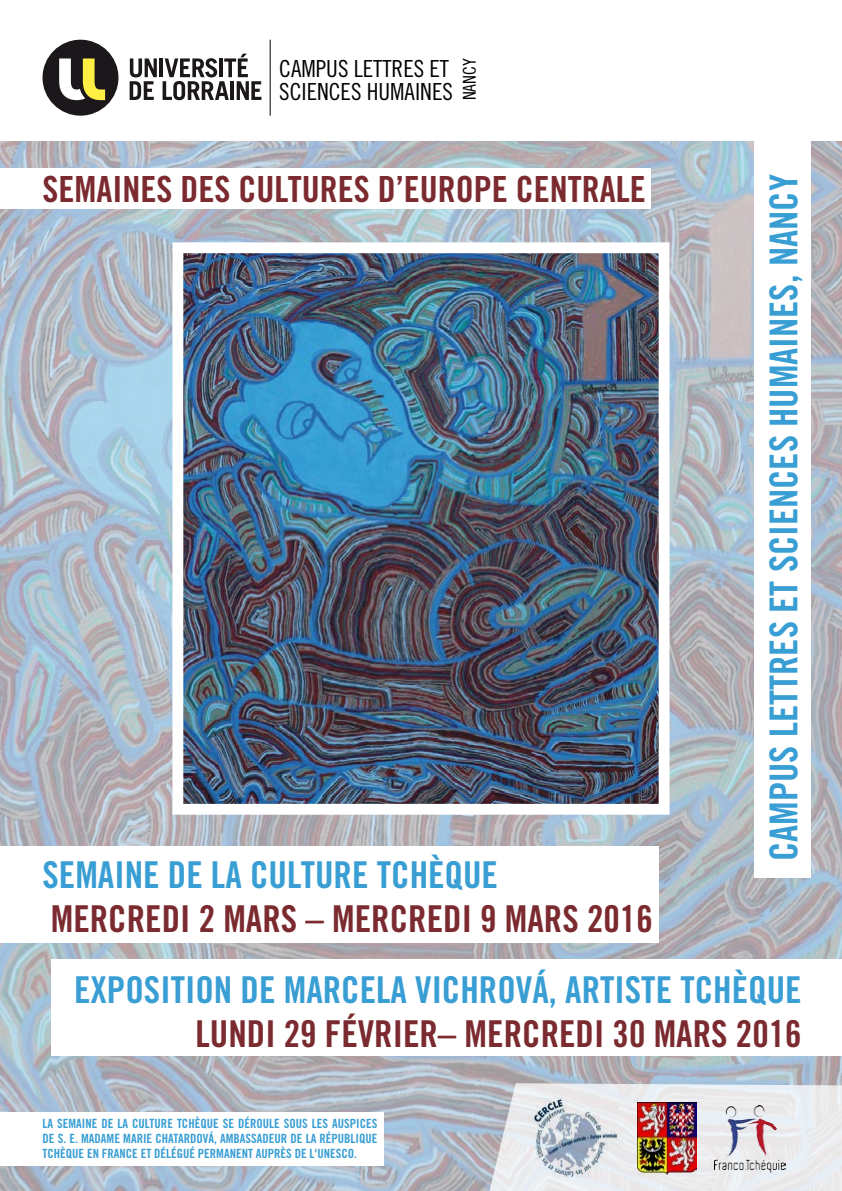
<style>
.page{position:relative;width:842px;height:1191px;background:#fff}
.page>*{position:absolute;margin:0;border:0;box-sizing:border-box;transform-origin:0 0}
.t1{font:38.5px "Trade Gothic LT Bold Cond Twenty";color:#389ed4}
.t2{font:37px "Trade Gothic LT Bold Cond Twenty";color:#389ed4}
.t3{font:37px "Trade Gothic LT Bold Cond Twenty";color:#7b2a2f}
.t4{font:36px "Trade Gothic LT Bold Cond Twenty";color:#7b2a2f}
.t5{font:23.5px/23.5px "Trade Gothic LT Cond Eighteen";color:#000}
.t6{font:17.7px "Trade Gothic LT Cond Eighteen";color:#000}
.t7{font:12.7px/15.3px "Trade Gothic LT Bold Cond Twenty";color:#389ed4;text-align:justify}
</style>
<div class="page">
<img style="left:0;top:142px;width:842px;height:1049px">
<div style="left:0;top:1111px;width:383px;height:54px;background:#fff"></div>
<div style="left:0;top:168px;width:651px;height:41px;background:#fff"></div>
<div style="left:0;top:846px;width:658px;height:97px;background:#fff"></div>
<div style="left:51px;top:959px;width:791px;height:97px;background:#fff"></div>
<div style="left:754px;top:128px;width:57px;height:749px;background:#fff"></div>
<img style="left:184px;top:254px;width:473px;height:548px">
<div style="left:172px;top:242px;width:497px;height:572px;border:11px solid #fff"></div>
<svg style="left:475px;top:1083px;width:367px;height:108px;background:#e1e3e6"></svg>
<img style="left:714px;top:1105px;width:71px;height:67px">
<img style="left:637px;top:1102px;width:59px;height:72px">
<hr style="left:159px;top:58px;width:4px;height:19px;background:#1b171b">
<svg style="left:130px;top:58px;width:27px;height:42px"></svg>
<svg style="left:163px;top:54px;width:98px;height:46px"></svg>
<div style="left:43px;top:40px;width:75px;height:76px;background:#1b171b;border-radius:50%"></div>
<svg style="left:59px;top:58px;width:46px;height:42px"></svg>
<hr style="left:270px;top:40px;width:1px;height:76px;background:#000">
<img style="left:529px;top:1097px;width:94px;height:83px">
<h3 class="t5" style="left:279px;top:56px;width:175px">CAMPUS LETTRES ET<br>SCIENCES HUMAINES</h3>
<h3 class="t6" style="left:459px;top:100px;width:44px;rotate:-90deg">NANCY</h3>
<h1 class="t1" style="left:760px;top:861px;width:688px;rotate:-90deg">CAMPUS LETTRES ET SCIENCES HUMAINES, NANCY</h1>
<h3 class="t4" style="left:43px;top:167px;width:605px">SEMAINES DES CULTURES D’EUROPE CENTRALE</h3>
<h2 class="t2" style="left:43px;top:852px;width:457px">SEMAINE DE LA CULTURE TCHÈQUE</h2>
<h2 class="t3" style="left:51px;top:896px;width:603px">MERCREDI 2 MARS – MERCREDI 9 MARS 2016</h2>
<h2 class="t2" style="left:74px;top:967px;width:729px">EXPOSITION DE MARCELA VICHROVÁ, ARTISTE TCHÈQUE</h2>
<h2 class="t3" style="left:195px;top:1011px;width:608px">LUNDI 29 FÉVRIER– MERCREDI 30 MARS 2016</h2>
<p class="t7" style="left:43px;top:1115px;width:336px">LA SEMAINE DE LA CULTURE TCHÈQUE SE DÉROULE SOUS LES AUSPICES DE S. E. MADAME MARIE CHATARDOVÁ, AMBASSADEUR DE LA RÉPUBLIQUE TCHÈQUE EN FRANCE ET DÉLÉGUÉ PERMANENT AUPRÈS DE L'UNESCO.</p>
</div>
